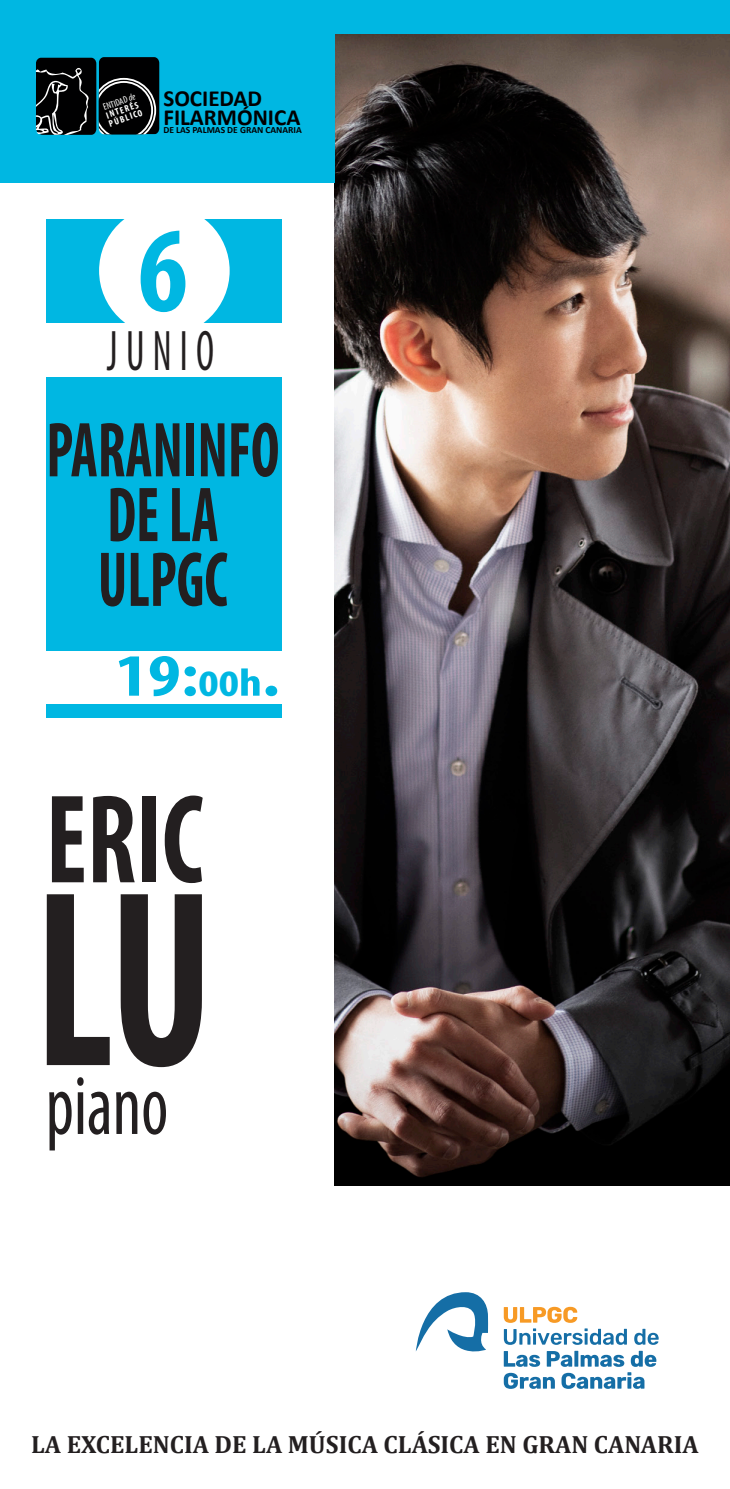
<style>
.page{position:relative;width:730px;height:1489px;background:#fff}
.page>*{position:absolute;margin:0;border:0;box-sizing:border-box;transform-origin:0 0}
.t1{font:700 condensed 253.25px "Myriad Pro";color:#231f20;scale:.82 1}
.t2{font:700 condensed 127.5px "Myriad Pro";color:#231f20;scale:.82 1}
.t3{font:700 condensed 122.25px "Myriad Pro";color:#00b7e2;scale:.95 1}
.t4{font:condensed 86px "Myriad Pro";color:#231f20;scale:.82 1}
.t5{font:700 condensed 78.5px/64.8px "Myriad Pro";color:#231f20;text-align:center;scale:.75 1}
.t6{font:700 condensed 60.25px "Myriad Pro";color:#00b7e2;scale:1.27 1}
.t7{font:condensed 57.5px "Myriad Pro";letter-spacing:.205em;color:#231f20;scale:.7 1}
.t8{font:700 25px "Cambria";color:#231f20}
.t9{font:700 23px/19px "Calibri";color:#000001}
.t10{font:700 9.5px "Calibri";color:#000001}
.t11{font:700 condensed 9.5px/8.8px "Myriad Pro";color:#fff}
.s1{font-weight:400}
.s2{font-weight:400;font-style:italic}
.s3{font-size:37.5px}
.s4{font-size:39.25px}
</style>
<div class="page">
<img style="left:335px;top:34px;width:395px;height:1151px">
<div style="left:46px;top:219px;width:236px;height:103px;background:#00b7e2"></div>
<div style="left:46px;top:378px;width:236px;height:339px;background:#00b7e2"></div>
<div style="left:99px;top:205px;width:131px;height:131px;background:#fff;border-radius:50%"></div>
<div style="left:22px;top:651px;width:263px;height:52px;background:#fff"></div>
<div style="left:0;top:0;width:730px;height:34px;background:#00b7e2"></div>
<div style="left:0;top:0;width:335px;height:183px;background:#00b7e2"></div>
<svg style="left:416px;top:1292px;width:243px;height:96px"></svg>
<svg style="left:36px;top:57px;width:123px;height:78px;background:#1a2022"></svg>
<p class="t11" style="left:102px;top:103px;width:37px;rotate:-19deg"><span class="s1">ENTIDAD</span> <span class="s2">de<br></span>INTERÉS<br>PÚBLICO</p>
<p class="t9" style="left:163px;top:88px;width:138px">SOCIEDAD<br>FILARMÓNICA</p>
<p class="t10" style="left:163px;top:124px;width:140px">DE LAS PALMAS DE GRAN CANARIA</p>
<h3 class="t3" style="left:138px;top:194px;width:54px">6</h3>
<h3 class="t7" style="left:107px;top:316px;width:155px">JUNIO</h3>
<h3 class="t5" style="left:46px;top:416px;width:312px">PARANINFO<br>DE LA<br>ULPGC</h3>
<h3 class="t6" style="left:115px;top:638px;width:131px">19:<span class="s3">00</span><span class="s4">h</span>.</h3>
<h2 class="t2" style="left:46px;top:760px;width:194px">ERIC</h2>
<h1 class="t1" style="left:35px;top:822px;width:219px">LU</h1>
<h3 class="t4" style="left:46px;top:1053px;width:151px">piano</h3>
<p class="t8" style="left:31px;top:1426px;width:669px">LA EXCELENCIA DE LA MÚSICA CLÁSICA EN GRAN CANARIA</p>
</div>
